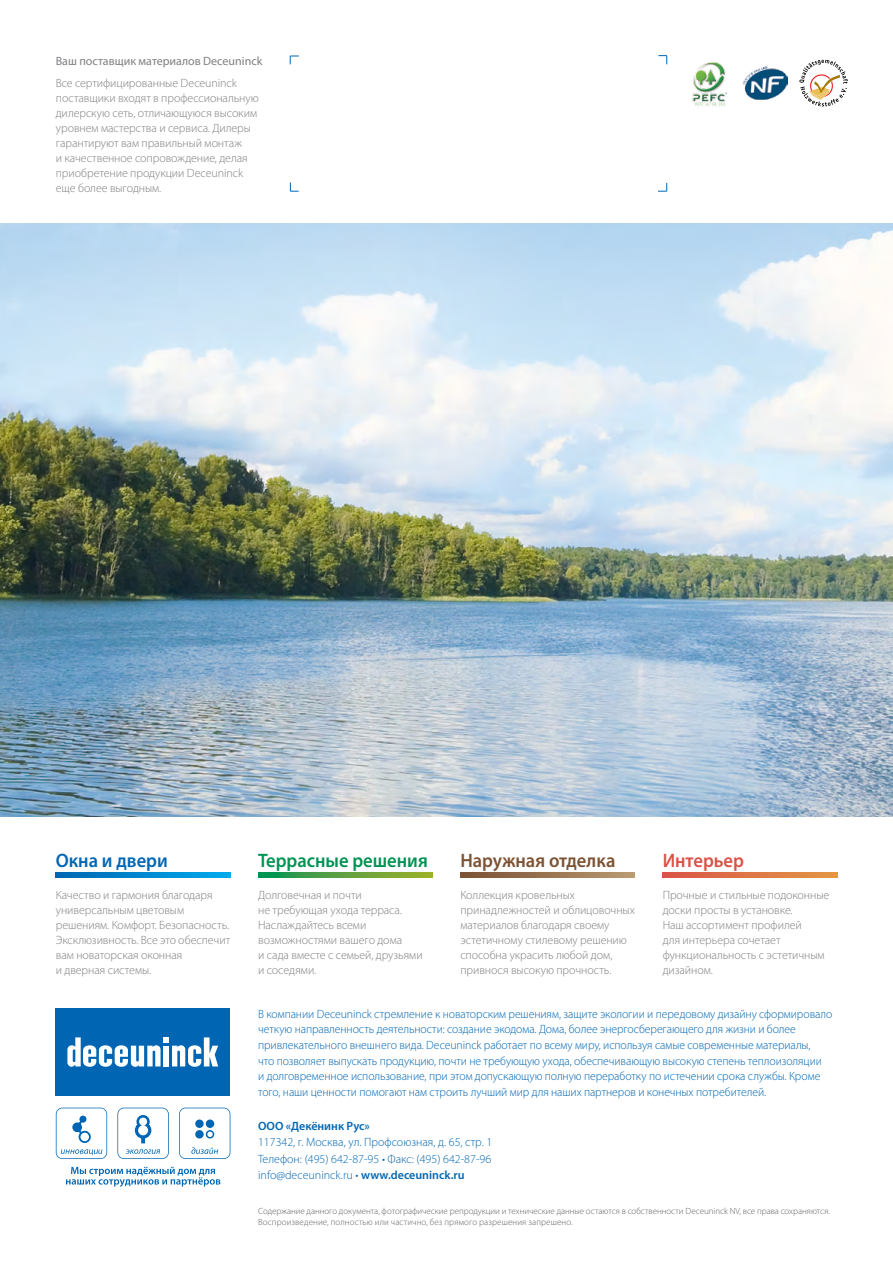
<style>
.page{position:relative;width:893px;height:1263px;background:#fff}
.page>*{position:absolute;margin:0;border:0;box-sizing:border-box;transform-origin:0 0}
.t1{font:600 19.5px "Myriad Pro";color:#009353;scale:.95 1}
.t2{font:600 19.5px "Myriad Pro";color:#7c5334;scale:.95 1}
.t3{font:600 19.5px "Myriad Pro";color:#0066b3;scale:.95 1}
.t4{font:600 19.5px "Myriad Pro";color:#da5247;scale:.95 1}
.t5{font:300 12px/15px "Myriad Pro";letter-spacing:-.005em;color:#807f83}
.t6{font:300 12px/15.6px "Myriad Pro";letter-spacing:-.005em;color:#0066b3}
.t7{font:12px "Myriad Pro";color:#807f83}
.t8{font:600 12px "Myriad Pro";color:#0066b3}
.t9{font:300 9px/10.8px "Myriad Pro";letter-spacing:.005em;color:#636466}
.s1{font-weight:600}
</style>
<div class="page">
<img style="left:0;top:223px;width:893px;height:593px">
<svg style="left:56px;top:873px;width:174px;height:4px"></svg>
<svg style="left:258px;top:873px;width:174px;height:4px"></svg>
<svg style="left:663px;top:873px;width:174px;height:4px"></svg>
<svg style="left:460px;top:873px;width:175px;height:4px"></svg>
<div style="left:56px;top:1008px;width:174px;height:87px;background:#0066b3"></div>
<svg style="left:67px;top:1037px;width:151px;height:30px"></svg>
<svg style="left:66px;top:1167px;width:154px;height:20px"></svg>
<svg style="left:179px;top:1108px;width:51px;height:51px"></svg>
<svg style="left:117px;top:1108px;width:52px;height:51px"></svg>
<svg style="left:56px;top:1108px;width:51px;height:51px"></svg>
<svg style="left:290px;top:56px;width:9px;height:8px"></svg>
<svg style="left:658px;top:183px;width:9px;height:9px"></svg>
<svg style="left:290px;top:182px;width:9px;height:10px"></svg>
<svg style="left:658px;top:55px;width:9px;height:9px"></svg>
<img style="left:692px;top:62px;width:34px;height:44px">
<svg style="left:799px;top:60px;width:49px;height:47px"></svg>
<img style="left:742px;top:66px;width:45px;height:34px">
<p class="t7" style="left:56px;top:53px;width:208px">Ваш поставщик материалов Deceuninck</p>
<p class="t5" style="left:56px;top:75px;width:204px">Все сертифицированные Deceuninck поставщики входят в профессиональную дилерскую сеть, отличающуюся высоким уровнем мастерства и сервиса. Дилеры гарантируют вам правильный монтаж<br>и качественное сопровождение, делая приобретение продукции Deceuninck еще более выгодным.</p>
<h1 class="t3" style="left:56px;top:848px;width:119px">Окна и двери</h1>
<p class="t5" style="left:56px;top:887px;width:176px">Качество и гармония благодаря универсальным цветовым решениям. Комфорт. Безопасность.<br>Эксклюзивность. Все это обеспечит вам новаторская оконная<br>и дверная системы.</p>
<h1 class="t4" style="left:663px;top:848px;width:87px">Интерьер</h1>
<p class="t5" style="left:663px;top:887px;width:168px">Прочные и стильные подоконные доски просты в установке.<br>Наш ассортимент профилей<br>для интерьера сочетает функциональность с эстетичным дизайном.</p>
<p class="t6" style="left:258px;top:1006px;width:576px">В компании Deceuninck стремление к новаторским решениям, защите экологии и передовому дизайну сформировало четкую направленность деятельности: создание экодома. Дома, более энергосберегающего для жизни и более привлекательного внешнего вида. Deceuninck работает по всему миру, используя самые современные материалы,<br>что позволяет выпускать продукцию, почти не требующую ухода, обеспечивающую высокую степень теплоизоляции<br>и долговременное использование, при этом допускающую полную переработку по истечении срока службы. Кроме того, наши ценности помогают нам строить лучший мир для наших партнеров и конечных потребителей.</p>
<p class="t8" style="left:258px;top:1118px;width:113px">ООО «Декёнинк Рус»</p>
<p class="t6" style="left:258px;top:1134px;width:236px;line-height:16.5px;text-align:justify">117342, г. Москва, ул. Профсоюзная, д. 65, стр. 1<br>Телефон: (495) 642-87-95 • Факс: (495) 642-87-96 info@deceuninck.ru • <span class="s1">www.deceuninck.ru</span></p>
<h1 class="t1" style="left:258px;top:848px;width:180px">Террасные решения</h1>
<p class="t5" style="left:258px;top:887px;width:166px">Долговечная и почти<br>не требующая ухода терраса.<br>Наслаждайтесь всеми возможностями вашего дома<br>и сада вместе с семьей, друзьями и соседями.</p>
<h1 class="t2" style="left:460px;top:848px;width:165px">Наружная отделка</h1>
<p class="t5" style="left:460px;top:887px;width:176px">Коллекция кровельных принадлежностей и облицовочных материалов благодаря своему эстетичному стилевому решению способна украсить любой дом, привнося высокую прочность.</p>
<p class="t9" style="left:258px;top:1206px;width:573px">Содержание данного документа, фотографические репродукции и технические данные остаются в собственности Deceuninck NV, все права сохраняются.<br>Воспроизведение, полностью или частично, без прямого разрешения запрешено.</p>
</div>
